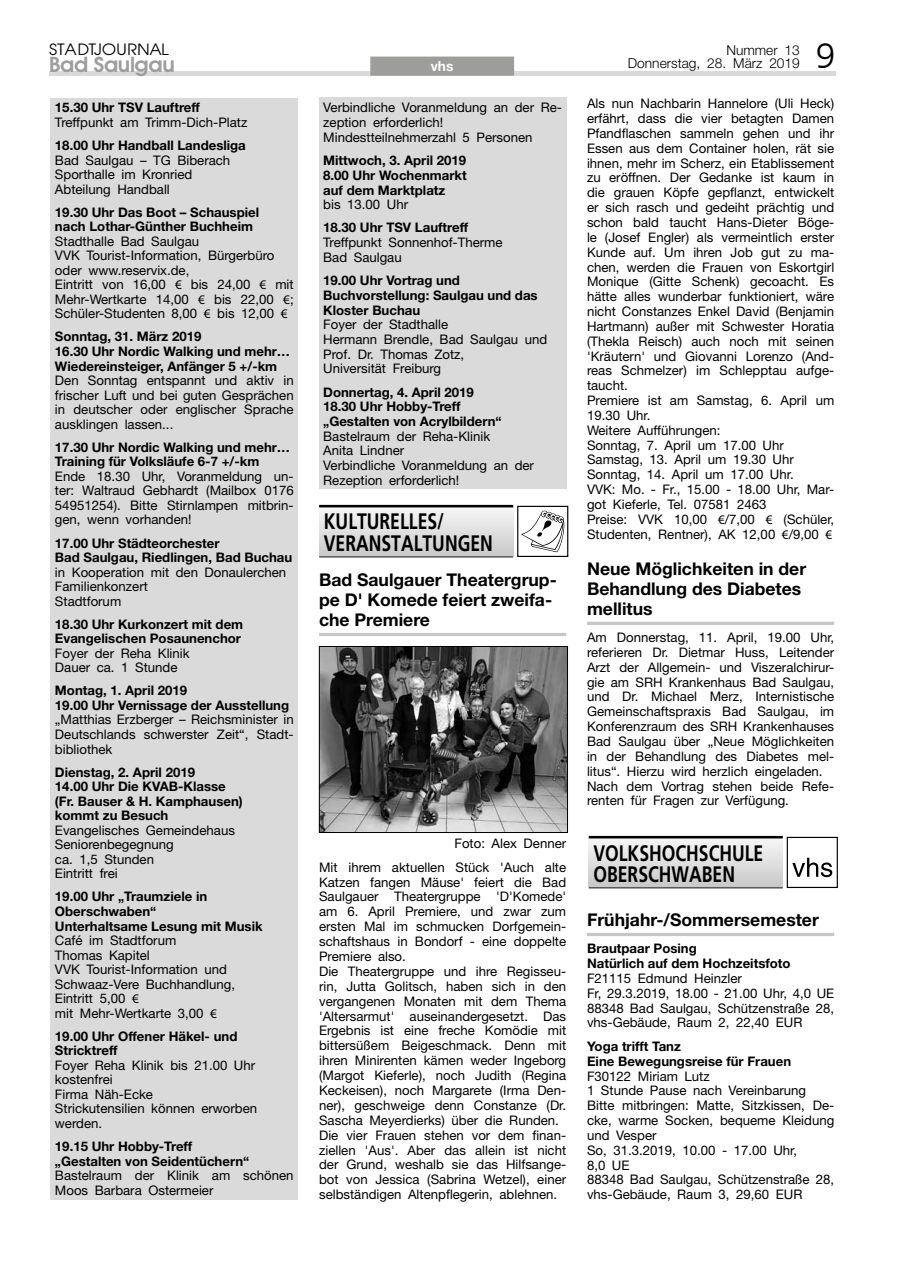
<style>
.page{position:relative;width:902px;height:1280px;background:#fff}
.page>*{position:absolute;margin:0;border:0;box-sizing:border-box;transform-origin:0 0}
.t1{font:300 35.1px "Frutiger";color:#000}
.t2{font:700 22.35px/21.8px "Frutiger";color:#000;scale:.78 1}
.t3{font:600 21.45px "Avant Garde Two BQ";letter-spacing:-.02em;color:#9d9d9c}
.t4{font:700 17.55px/19.6px "Helvetica Neue";color:#000}
.t5{font:16.35px "Avant Garde Two BQ";color:#000;scale:1.08 1}
.t6{font:300 13.65px/13.5px "Helvetica Neue";color:#000;text-align:right}
.t7{font:700 13.65px "Helvetica Neue";color:#fff}
.t8{font:13.2px/14.9px "Helvetica Neue";color:#000}
.t9{font:700 13.2px/14.5px "Helvetica Neue";color:#000}
.s1{font-family:"Myriad Pro"}
</style>
<div class="page">
<div style="left:49px;top:71px;width:786px;height:5px;background:#dadada"></div>
<div style="left:370px;top:57px;width:144px;height:19px;background:#9d9d9c"></div>
<div style="left:51px;top:98px;width:247px;height:1101px;background:#dadada"></div>
<div style="left:319px;top:98px;width:247px;height:391px;background:#dadada"></div>
<hr style="left:587px;top:622px;width:247px;height:3px;background:#c6c6c6">
<hr style="left:587px;top:933px;width:247px;height:3px;background:#c6c6c6">
<div style="left:588px;top:838px;width:194px;height:49px;background:linear-gradient(to bottom,#f7f7f7,#c9c9c8)"></div>
<div style="left:786px;top:837px;width:51px;height:51px;border:1px solid #000"></div>
<svg style="left:792px;top:858px;width:40px;height:19px"></svg>
<hr style="left:588px;top:836px;width:194px;height:2px;background:#000">
<hr style="left:588px;top:887px;width:194px;height:1px;background:#000">
<hr style="left:319px;top:633px;width:247px;height:3px;background:#c6c6c6">
<div style="left:319px;top:507px;width:194px;height:49px;background:linear-gradient(to bottom,#f6f6f6,#c9c9c8)"></div>
<div style="left:517px;top:506px;width:51px;height:51px;border:1px solid #000"></div>
<svg style="left:521px;top:510px;width:44px;height:42px"></svg>
<hr style="left:319px;top:505px;width:194px;height:2px;background:#000">
<hr style="left:319px;top:556px;width:194px;height:1px;background:#000">
<img style="left:321px;top:648px;width:244px;height:183px">
<div style="left:319px;top:646px;width:248px;height:187px;border:1px solid #000"></div>
<p class="t5" style="left:49px;top:40px;width:112px">STADTJOURNAL</p>
<h3 class="t3" style="left:49px;top:52px;width:127px">Bad Saulgau</h3>
<p class="t7" style="left:431px;top:57px;width:24px">vhs</p>
<p class="t9" style="left:55px;top:100px;width:146px">15.30 Uhr TSV Lauftreff</p>
<p class="t8" style="left:55px;top:115px;width:194px">Treffpunkt am Trimm-Dich-Platz</p>
<p class="t9" style="left:55px;top:138px;width:192px">18.00 Uhr Handball Landesliga</p>
<p class="t8" style="left:55px;top:152px;width:177px">Bad Saulgau – TG Biberach<br>Sporthalle im Kronried<br>Abteilung Handball</p>
<p class="t9" style="left:55px;top:204px;width:206px">19.30 Uhr Das Boot – Schauspiel nach Lothar-Günther Buchheim</p>
<p class="t8" style="left:55px;top:234px;width:240px">Stadthalle Bad Saulgau<br>VVK Tourist-Information, Bürgerbüro oder www.reservix.de,<br>Eintritt von 16,00 <span class="s1">€</span> bis 24,00 <span class="s1">€</span> mit<br>Mehr-Wertkarte 14,00 <span class="s1">€</span> bis 22,00 <span class="s1">€</span>;<br>Schüler-Studenten 8,00 <span class="s1">€</span> bis 12,00 <span class="s1">€</span></p>
<p class="t9" style="left:55px;top:329px;width:237px">Sonntag, 31. März 2019<br>16.30 Uhr Nordic Walking und mehr…<br>Wiedereinsteiger, Anfänger 5 +/-km</p>
<p class="t8" style="left:55px;top:373px;width:240px;text-align:justify">Den Sonntag entspannt und aktiv in frischer Luft und bei guten Gesprächen in deutscher oder englischer Sprache ausklingen lassen...</p>
<p class="t9" style="left:55px;top:439px;width:237px">17.30 Uhr Nordic Walking und mehr…<br>Training für Volksläufe 6-7 +/-km</p>
<p class="t8" style="left:55px;top:469px;width:240px;text-align:justify">Ende 18.30 Uhr, Voranmeldung un&shy;ter: Waltraud Gebhardt (Mailbox 0176<br>54951254). Bitte Stirnlampen mitbrin&shy;gen, wenn vorhanden!</p>
<p class="t9" style="left:55px;top:535px;width:239px">17.00 Uhr Städteorchester<br>Bad Saulgau, Riedlingen, Bad Buchau</p>
<p class="t8" style="left:55px;top:564px;width:233px">in Kooperation mit den Donaulerchen<br>Familienkonzert<br>Stadtforum</p>
<p class="t9" style="left:55px;top:616px;width:190px">18.30 Uhr Kurkonzert mit dem<br>Evangelischen Posaunenchor</p>
<p class="t8" style="left:55px;top:646px;width:136px">Foyer der Reha Klinik<br>Dauer ca. 1 Stunde</p>
<p class="t9" style="left:55px;top:683px;width:236px">Montag, 1. April 2019<br>19.00 Uhr Vernissage der Ausstellung</p>
<p class="t8" style="left:55px;top:712px;width:240px;text-align:justify">„Matthias Erzberger – Reichsminister in Deutschlands schwerster Zeit“, Stadt&shy;bibliothek</p>
<p class="t9" style="left:55px;top:764px;width:189px">Dienstag, 2. April 2019<br>14.00 Uhr Die KVAB-Klasse (Fr. Bauser &amp; H. Kamphausen) kommt zu Besuch</p>
<p class="t8" style="left:55px;top:822px;width:181px">Evangelisches Gemeindehaus<br>Seniorenbegegnung<br>ca. 1,5 Stunden<br>Eintritt frei</p>
<p class="t9" style="left:55px;top:889px;width:209px">19.00 Uhr „Traumziele in<br>Oberschwaben“<br>Unterhaltsame Lesung mit Musik</p>
<p class="t8" style="left:55px;top:933px;width:182px">Café im Stadtforum<br>Thomas Kapitel<br>VVK Tourist-Information und<br>Schwaaz-Vere Buchhandlung,<br>Eintritt 5,00 <span class="s1">€<br></span>mit Mehr-Wertkarte 3,00 <span class="s1">€</span></p>
<p class="t9" style="left:55px;top:1028px;width:184px">19.00 Uhr Offener Häkel- und<br>Stricktreff</p>
<p class="t8" style="left:55px;top:1058px;width:204px">Foyer Reha Klinik bis 21.00 Uhr kostenfrei<br>Firma Näh-Ecke<br>Strickutensilien können erworben werden.</p>
<p class="t9" style="left:55px;top:1139px;width:196px">19.15 Uhr Hobby-Treff „Gestalten von Seidentüchern“</p>
<p class="t8" style="left:55px;top:1168px;width:240px">Bastelraum der Klinik am schönen<br>Moos Barbara Ostermeier</p>
<p class="t8" style="left:323px;top:100px;width:240px">Verbindliche Voranmeldung an der Re&shy;zeption erforderlich!<br>Mindestteilnehmerzahl 5 Personen</p>
<p class="t9" style="left:323px;top:153px;width:145px;text-align:justify">Mittwoch, 3. April 2019<br>8.00 Uhr Wochenmarkt auf dem Marktplatz</p>
<p class="t8" style="left:323px;top:197px;width:86px">bis 13.00 Uhr</p>
<p class="t9" style="left:323px;top:220px;width:146px">18.30 Uhr TSV Lauftreff</p>
<p class="t8" style="left:323px;top:235px;width:181px">Treffpunkt Sonnenhof-Therme<br>Bad Saulgau</p>
<p class="t9" style="left:323px;top:273px;width:216px">19.00 Uhr Vortrag und<br>Buchvorstellung: Saulgau und das<br>Kloster Buchau</p>
<p class="t8" style="left:323px;top:317px;width:225px">Foyer der Stadthalle<br>Hermann Brendle, Bad Saulgau und<br>Prof. Dr. Thomas Zotz,<br>Universität Freiburg</p>
<p class="t9" style="left:323px;top:384px;width:180px">Donnertag, 4. April 2019<br>18.30 Uhr Hobby-Treff „Gestalten von Acrylbildern“</p>
<p class="t8" style="left:323px;top:428px;width:212px">Bastelraum der Reha-Klinik<br>Anita Lindner<br>Verbindliche Voranmeldung an der<br>Rezeption erforderlich!</p>
<h2 class="t2" style="left:324px;top:510px;width:218px">KULTURELLES/<br>VERANSTALTUNGEN</h2>
<h3 class="t4" style="left:319px;top:570px;width:239px">Bad Saulgauer Theatergrup&shy;pe D' Komede feiert zweifa&shy;che Premiere</h3>
<p class="t8" style="left:319px;top:832px;width:248px;line-height:23.4px;text-align:right">Foto: Alex Denner<br>Mit ihrem aktuellen Stück 'Auch alte</p>
<p class="t8" style="left:319px;top:874px;width:248px">Katzen fangen Mäuse' feiert die Bad Saulgauer Theatergruppe 'D'Komede' am 6. April Premiere, und zwar zum ersten Mal im schmucken Dorfgemein&shy;schaftshaus in Bondorf - eine doppelte Premiere also.<br>Die Theatergruppe und ihre Regisseu&shy;rin, Jutta Golitsch, haben sich in den vergangenen Monaten mit dem Thema 'Altersarmut' auseinandergesetzt. Das Ergebnis ist eine freche Komödie mit bittersüßem Beigeschmack. Denn mit ihren Minirenten kämen weder Ingeborg (Margot Kieferle), noch Judith (Regina Keckeisen), noch Margarete (Irma Den&shy;ner), geschweige denn Constanze (Dr.<br>Sascha Meyerdierks) über die Runden.<br>Die vier Frauen stehen vor dem finan&shy;ziellen 'Aus'. Aber das allein ist nicht der Grund, weshalb sie das Hilfsange&shy;bot von Jessica (Sabrina Wetzel), einer selbständigen Altenpflegerin, ablehnen.</p>
<p class="t6" style="left:627px;top:43px;width:173px">Nummer 13<br>Donnerstag, 28. März 2019</p>
<h1 class="t1" style="left:815px;top:36px;width:21px">9</h1>
<p class="t8" style="left:587px;top:96px;width:249px">Als nun Nachbarin Hannelore (Uli Heck) erfährt, dass die vier betagten Damen Pfandflaschen sammeln gehen und ihr Essen aus dem Container holen, rät sie ihnen, mehr im Scherz, ein Etablissement zu eröffnen. Der Gedanke ist kaum in die grauen Köpfe gepflanzt, entwickelt er sich rasch und gedeiht prächtig und schon bald taucht Hans-Dieter Böge&shy;le (Josef Engler) als vermeintlich erster Kunde auf. Um ihren Job gut zu ma&shy;chen, werden die Frauen von Eskortgirl Monique (Gitte Schenk) gecoacht. Es hätte alles wunderbar funktioniert, wäre nicht Constanzes Enkel David (Benjamin Hartmann) außer mit Schwester Horatia (Thekla Reisch) auch noch mit seinen 'Kräutern' und Giovanni Lorenzo (And&shy;reas Schmelzer) im Schlepptau aufge&shy;taucht.<br>Premiere ist am Samstag, 6. April um 19.30 Uhr.<br>Weitere Aufführungen:<br>Sonntag, 7. April um 17.00 Uhr Samstag, 13. April um 19.30 Uhr Sonntag, 14. April um 17.00 Uhr.<br>VVK: Mo. - Fr., 15.00 - 18.00 Uhr, Mar&shy;got Kieferle, Tel. 07581 2463<br>Preise: VVK 10,00 <span class="s1">€</span>/7,00 <span class="s1">€</span> (Schüler, Studenten, Rentner), AK 12,00 <span class="s1">€</span>/9,00 <span class="s1">€</span></p>
<h3 class="t4" style="left:587px;top:559px;width:220px">Neue Möglichkeiten in der<br>Behandlung des Diabetes mellitus</h3>
<p class="t8" style="left:587px;top:630px;width:249px">Am Donnerstag, 11. April, 19.00 Uhr, referieren Dr. Dietmar Huss, Leitender Arzt der Allgemein- und Viszeralchirur&shy;gie am SRH Krankenhaus Bad Saulgau, und Dr. Michael Merz, Internistische Gemeinschaftspraxis Bad Saulgau, im Konferenzraum des SRH Krankenhauses Bad Saulgau über „Neue Möglichkeiten in der Behandlung des Diabetes mel&shy;litus“. Hierzu wird herzlich eingeladen.<br>Nach dem Vortrag stehen beide Refe&shy;renten für Fragen zur Verfügung.</p>
<h2 class="t2" style="left:593px;top:842px;width:219px">VOLKSHOCHSCHULE</h2>
<h2 class="t2" style="left:593px;top:863px;width:183px">OBERSCHWABEN</h2>
<h3 class="t4" style="left:587px;top:909px;width:233px">Frühjahr-/Sommersemester</h3>
<p class="t9" style="left:587px;top:941px;width:205px">Brautpaar Posing<br>Natürlich auf dem Hochzeitsfoto</p>
<p class="t8" style="left:587px;top:971px;width:249px">F21115 Edmund Heinzler<br>Fr, 29.3.2019, 18.00 - 21.00 Uhr, 4,0 UE 88348 Bad Saulgau, Schützenstraße 28, vhs-Gebäude, Raum 2, 22,40 EUR</p>
<p class="t9" style="left:587px;top:1038px;width:205px">Yoga trifft Tanz<br>Eine Bewegungsreise für Frauen</p>
<p class="t8" style="left:587px;top:1068px;width:249px">F30122 Miriam Lutz<br>1 Stunde Pause nach Vereinbarung<br>Bitte mitbringen: Matte, Sitzkissen, De&shy;cke, warme Socken, bequeme Kleidung und Vesper<br>So, 31.3.2019, 10.00 - 17.00 Uhr,<br>8,0 UE<br>88348 Bad Saulgau, Schützenstraße 28, vhs-Gebäude, Raum 3, 29,60 EUR</p>
</div>
